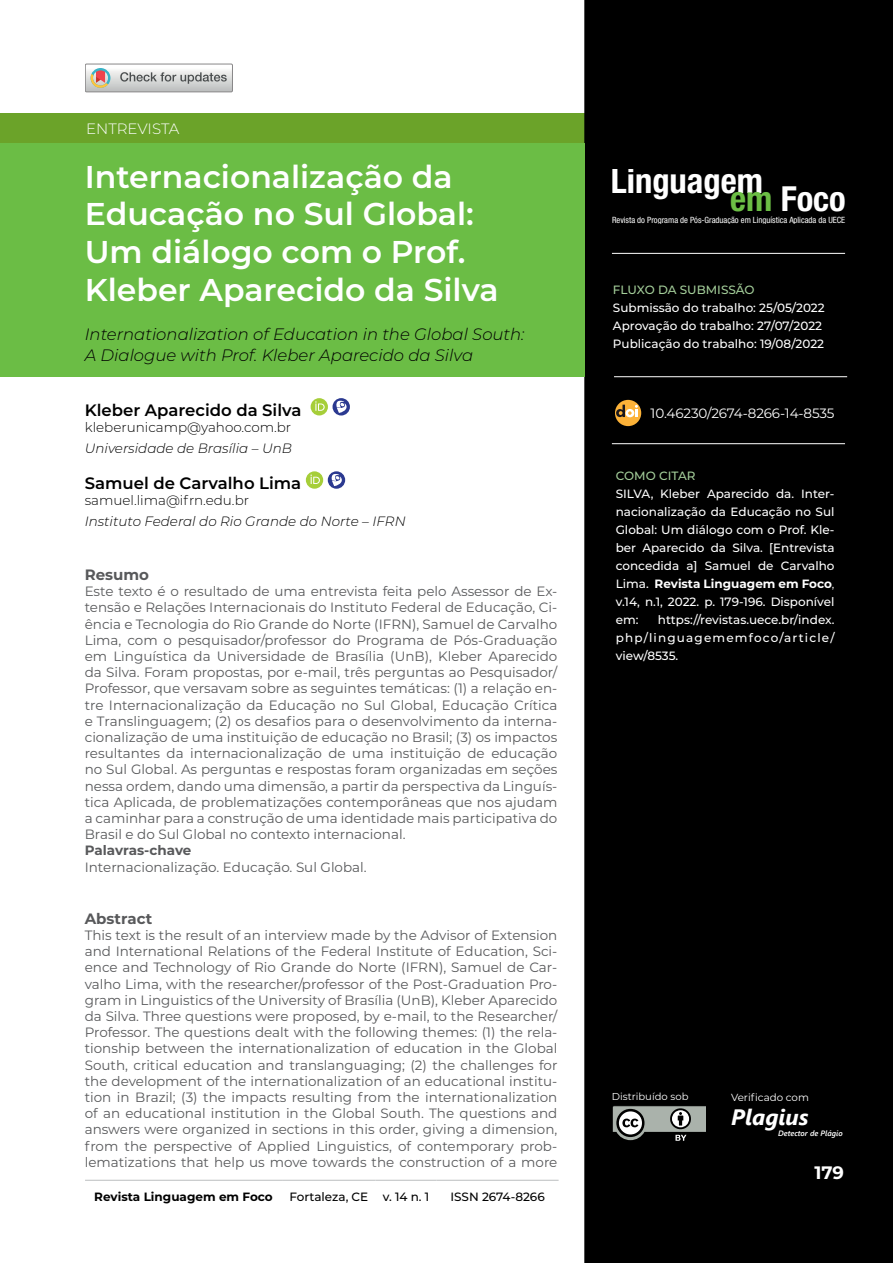
<style>
.page{position:relative;width:893px;height:1263px;background:#fff}
.page>*{position:absolute;margin:0;border:0;box-sizing:border-box;transform-origin:0 0}
.t1{font:700 condensed 34.5px "Helvetica Neue LT Std";color:#fff}
.t2{font:600 31.5px/37.8px "Montserrat";color:#fff}
.t3{font:italic 700 22.2px "Segoe UI";color:#fff}
.t4{font:700 18px "Montserrat";color:#fff}
.t5{font:italic 300 16.5px/21.6px "Montserrat";color:#000}
.t6{font:600 16.5px "Montserrat";color:#000}
.t7{font:700 15px "Montserrat";color:#58595b}
.t8{font:300 15px "Montserrat";color:#fff}
.t9{font:13.5px/16.2px "Montserrat";color:#58595b;text-align:justify}
.t10{font:italic 300 13.5px "Montserrat";color:#000}
.t11{font:300 13.5px "Montserrat";color:#000}
.t12{font:13.5px "Montserrat";letter-spacing:-.01em;color:#fff}
.t13{font:700 13.5px "Montserrat";letter-spacing:-.005em;color:#58595b}
.t14{font:500 12px/18px "Montserrat";color:#fff;text-align:justify}
.t15{font:500 12px "Montserrat";color:#000}
.t16{font:500 12px "Montserrat";color:#a4ce9a}
.t17{font:700 12px "Montserrat";color:#000}
.t18{font:10.35px "Montserrat";color:#fff}
.t19{font:10.05px "Montserrat";color:#fff}
.t20{font:condensed 8.7px "Helvetica Neue LT Std";color:#fff}
.t21{font:italic 600 7.8px "Segoe UI";color:#fff}
.s1{color:#6cbe45}
.s2{font-weight:700}
.s3{font-weight:400}
</style>
<div class="page">
<div style="left:0;top:113px;width:584px;height:30px;background:#6ba329"></div>
<div style="left:585px;top:1px;width:307px;height:1261px;background:#000"></div>
<div style="left:584px;top:0;width:309px;height:1263px;border:2px solid #000"></div>
<hr style="left:612px;top:253px;width:233px;height:1px;background:#fff">
<hr style="left:85px;top:1180px;width:197px;height:1px;background:#bcbec0">
<hr style="left:282px;top:1180px;width:94px;height:1px;background:#bcbec0">
<hr style="left:376px;top:1180px;width:61px;height:1px;background:#bcbec0">
<hr style="left:437px;top:1180px;width:122px;height:1px;background:#bcbec0">
<svg style="left:85px;top:64px;width:147px;height:28px"></svg>
<svg style="left:612px;top:1105px;width:94px;height:36px"></svg>
<div style="left:0;top:143px;width:584px;height:234px;background:#6bbd45"></div>
<div style="left:311px;top:398px;width:17px;height:17px;background:#a6ce39;border-radius:50%"></div>
<svg style="left:315px;top:401px;width:10px;height:10px"></svg>
<svg style="left:333px;top:398px;width:17px;height:17px"></svg>
<svg style="left:336px;top:401px;width:11px;height:12px"></svg>
<div style="left:306px;top:471px;width:17px;height:18px;background:#a6ce39;border-radius:50%"></div>
<svg style="left:310px;top:474px;width:10px;height:10px"></svg>
<div style="left:328px;top:471px;width:17px;height:18px;background:#2b3990;border-radius:50%"></div>
<svg style="left:332px;top:474px;width:10px;height:12px"></svg>
<hr style="left:614px;top:376px;width:233px;height:1px;background:#fff">
<hr style="left:612px;top:443px;width:233px;height:1px;background:#fff">
<div style="left:615px;top:400px;width:26px;height:26px;background:#fcb238;border-radius:50%"></div>
<svg style="left:616px;top:405px;width:22px;height:12px"></svg>
<p class="t8" style="left:86px;top:118px;width:95px">ENTREVISTA</p>
<h2 class="t2" style="left:85px;top:156px;width:415px">Internacionalização da<br>Educação no Sul Global:<br>Um diálogo com o Prof.<br>Kleber Aparecido da Silva</h2>
<p class="t5" style="left:85px;top:322px;width:441px">Internationalization of Education in the Global South:<br>A Dialogue with Prof. Kleber Aparecido da Silva</p>
<p class="t6" style="left:85px;top:398px;width:218px">Kleber Aparecido da Silva</p>
<p class="t11" style="left:85px;top:418px;width:208px">kleberunicamp@yahoo.com.br</p>
<p class="t10" style="left:85px;top:439px;width:209px">Universidade de Brasília – UnB</p>
<p class="t6" style="left:85px;top:471px;width:218px">Samuel de Carvalho Lima</p>
<p class="t11" style="left:85px;top:491px;width:166px">samuel.lima@ifrn.edu.br</p>
<p class="t10" style="left:85px;top:512px;width:322px">Instituto Federal do Rio Grande do Norte – IFRN</p>
<p class="t7" style="left:85px;top:564px;width:66px">Resumo</p>
<p class="t9" style="left:85px;top:583px;width:474px">Este texto é o resultado de uma entrevista feita pelo Assessor de Ex&shy;tensão e Relações Internacionais do Instituto Federal de Educação, Ci&shy;ência e Tecnologia do Rio Grande do Norte (IFRN), Samuel de Carvalho Lima, com o pesquisador/professor do Programa de Pós-Graduação em Linguística da Universidade de Brasília (UnB), Kleber Aparecido da Silva. Foram propostas, por e-mail, três perguntas ao Pesquisador/ Professor, que versavam sobre as seguintes temáticas: (1) a relação en&shy;tre Internacionalização da Educação no Sul Global, Educação Crítica e Translinguagem; (2) os desafios para o desenvolvimento da interna&shy;cionalização de uma instituição de educação no Brasil; (3) os impactos resultantes da internacionalização de uma instituição de educação no Sul Global. As perguntas e respostas foram organizadas em seções nessa ordem, dando uma dimensão, a partir da perspectiva da Linguís&shy;tica Aplicada, de problematizações contemporâneas que nos ajudam a caminhar para a construção de uma identidade mais participativa do Brasil e do Sul Global no contexto internacional.</p>
<p class="t13" style="left:85px;top:841px;width:108px">Palavras-chave</p>
<p class="t9" style="left:85px;top:858px;width:283px">Internacionalização. Educação. Sul Global.</p>
<p class="t7" style="left:85px;top:908px;width:69px">Abstract</p>
<p class="t9" style="left:85px;top:927px;width:474px">This text is the result of an interview made by the Advisor of Extension and International Relations of the Federal Institute of Education, Sci&shy;ence and Technology of Rio Grande do Norte (IFRN), Samuel de Car&shy;valho Lima, with the researcher/professor of the Post-Graduation Pro&shy;gram in Linguistics of the University of Brasília (UnB), Kleber Aparecido da Silva. Three questions were proposed, by e-mail, to the Researcher/ Professor. The questions dealt with the following themes: (1) the rela&shy;tionship between the internationalization of education in the Global South, critical education and translanguaging; (2) the challenges for the development of the internationalization of an educational institu&shy;tion in Brazil; (3) the impacts resulting from the internationalization of an educational institution in the Global South. The questions and answers were organized in sections in this order, giving a dimension, from the perspective of Applied Linguistics, of contemporary prob&shy;lematizations that help us move towards the construction of a more</p>
<p class="t17" style="left:94px;top:1188px;width:180px">Revista Linguagem em Foco</p>
<p class="t15" style="left:289px;top:1188px;width:142px">Fortaleza, CE v. 14 n. 1</p>
<p class="t15" style="left:450px;top:1188px;width:96px">ISSN 2674-8266</p>
<h1 class="t1" style="left:611px;top:160px;width:154px">Linguagem</h1>
<h1 class="t1" style="left:730px;top:178px;width:117px"><span class="s1">em</span> Foco</h1>
<p class="t20" style="left:612px;top:215px;width:235px">Revista do Programa de Pós-Graduação em Linguística Aplicada da UECE</p>
<p class="t16" style="left:613px;top:281px;width:143px">FLUXO DA SUBMISSÃO</p>
<p class="t14" style="left:613px;top:298px;width:213px;text-align:left">Submissão do trabalho: 25/05/2022<br>Aprovação do trabalho: 27/07/2022<br>Publicação do trabalho: 19/08/2022</p>
<p class="t12" style="left:651px;top:404px;width:185px">10.46230/2674-8266-14-8535</p>
<p class="t16" style="left:616px;top:468px;width:81px">COMO CITAR</p>
<p class="t14" style="left:616px;top:485px;width:220px">SILVA, Kleber Aparecido da. Inter&shy;nacionalização da Educação no Sul Global: Um diálogo com o Prof. Kle&shy;ber Aparecido da Silva. [Entrevista concedida a] Samuel de Carvalho Lima. <span class="s2">Revista Linguagem em Foco</span><span class="s3">, </span>v.14, n.1, 2022. p. 179-196. Disponível em:</p>
<p class="t14" style="left:616px;top:611px;width:220px;text-indent:42px">https://revistas.uece.br/index. php/linguagememfoco/article/ view/8535.</p>
<p class="t19" style="left:612px;top:1090px;width:78px">Distribuído sob</p>
<p class="t18" style="left:731px;top:1090px;width:79px">Verificado com</p>
<h3 class="t3" style="left:731px;top:1096px;width:79px">Plagius</h3>
<p class="t21" style="left:778px;top:1126px;width:66px">Detector de Plágio</p>
<h3 class="t4" style="left:814px;top:1159px;width:31px">179</h3>
</div>
